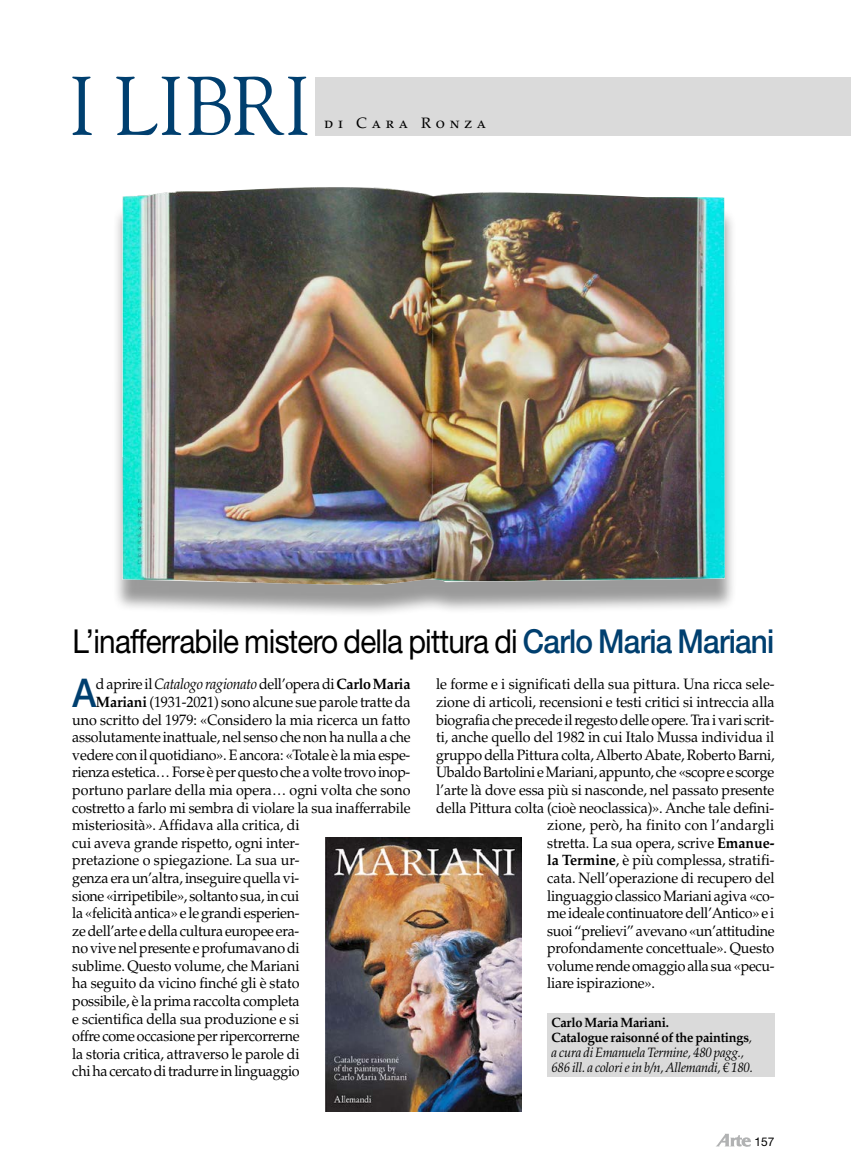
<style>
.page{position:relative;width:851px;height:1170px;background:#fff}
.page>*{position:absolute;margin:0;border:0;box-sizing:border-box;transform-origin:0 0}
.t1{font:82.5px "Goudy Std";color:#003f6f;scale:.95 1}
.t2{font:500 39.6px "Helvetica Neue LT Std";color:#003f6f;scale:.9 1}
.t3{font:33px "Helvetica Neue LT Std";letter-spacing:-.025em;color:#000;scale:.9 1}
.t4{font:15px "Palatino LT Std";letter-spacing:-.01em;color:#000;scale:.95 1}
.t5{font:15px "Palatino LT Std";letter-spacing:.015em;color:#000;scale:.95 1}
.t6{font:15px "Palatino LT Std";letter-spacing:.315em;color:#000}
.t7{font:italic 13.5px/15px "Palatino LT Std";letter-spacing:-.02em;color:#000;scale:.95 1}
.t8{font:12px "Helvetica Neue LT Std";color:#000}
.s1{font-weight:500;color:#003f6f}
.s2{font-style:italic}
.s3{font-weight:700}
.s4{font-weight:700;font-style:normal}
</style>
<div class="page">
<img style="left:325px;top:837px;width:196px;height:274px">
<div style="left:112px;top:196px;width:625px;height:421px;background:#000;opacity:.4"></div>
<img style="left:122px;top:187px;width:602px;height:398px">
<div style="left:547px;top:1012px;width:227px;height:64px;background:#dadada"></div>
<svg style="left:716px;top:1133px;width:35px;height:13px"></svg>
<div style="left:316px;top:77px;width:534px;height:58px;background:#dadada"></div>
<h1 class="t1" style="left:69px;top:55px;width:256px">I LIBRI</h1>
<p class="t6" style="left:324px;top:114px;width:163px">di Cara Ronza</p>
<h3 class="t3" style="left:72px;top:622px;width:781px">L’inafferrabile mistero della pittura di <span class="s1">Carlo Maria Mariani</span></h3>
<h2 class="t2" style="left:73px;top:669px;width:28px">A</h2>
<p class="t4" style="left:96px;top:675px;width:332px">d aprire il <span class="s2">Catalogo ragionato</span> dell’opera di <span class="s3">Carlo Maria</span></p>
<p class="t4" style="left:96px;top:693px;width:332px"><span class="s3">Mariani</span> (1931-2021) sono alcune sue parole tratte da</p>
<p class="t4" style="left:72px;top:710px;width:357px">uno scritto del 1979: «Considero la mia ricerca un fatto</p>
<p class="t4" style="left:72px;top:728px;width:358px">assolutamente inattuale, nel senso che non ha nulla a che</p>
<p class="t4" style="left:72px;top:745px;width:357px">vedere con il quotidiano». E ancora: «Totale è la mia espe-</p>
<p class="t4" style="left:72px;top:763px;width:357px">rienza estetica… Forse è per questo che a volte trovo inop-</p>
<p class="t4" style="left:72px;top:781px;width:357px">portuno parlare della mia opera… ogni volta che sono</p>
<p class="t4" style="left:72px;top:798px;width:357px">costretto a farlo mi sembra di violare la sua inafferrabile</p>
<p class="t4" style="left:72px;top:816px;width:241px">misteriosità». Affidava alla critica, di</p>
<p class="t4" style="left:72px;top:833px;width:241px">cui aveva grande rispetto, ogni inter-</p>
<p class="t4" style="left:72px;top:851px;width:241px">pretazione o spiegazione. La sua ur-</p>
<p class="t4" style="left:72px;top:869px;width:240px">genza era un’altra, inseguire quella vi-</p>
<p class="t4" style="left:72px;top:886px;width:240px">sione «irripetibile», soltanto sua, in cui</p>
<p class="t4" style="left:72px;top:904px;width:241px">la «felicità antica» e le grandi esperien-</p>
<p class="t4" style="left:72px;top:921px;width:240px">ze dell’arte e della cultura europee era-</p>
<p class="t4" style="left:72px;top:939px;width:241px">no vive nel presente e profumavano di</p>
<p class="t4" style="left:72px;top:956px;width:240px">sublime. Questo volume, che Mariani</p>
<p class="t4" style="left:72px;top:974px;width:241px">ha seguito da vicino finché gli è stato</p>
<p class="t4" style="left:72px;top:992px;width:241px">possibile, è la prima raccolta completa</p>
<p class="t4" style="left:72px;top:1009px;width:240px">e scientifica della sua produzione e si</p>
<p class="t4" style="left:72px;top:1027px;width:240px">offre come occasione per ripercorrerne</p>
<p class="t4" style="left:72px;top:1044px;width:241px">la storia critica, attraverso le parole di</p>
<p class="t4" style="left:72px;top:1062px;width:241px">chi ha cercato di tradurre in linguaggio</p>
<p class="t4" style="left:436px;top:675px;width:357px">le forme e i significati della sua pittura. Una ricca sele-</p>
<p class="t4" style="left:436px;top:693px;width:358px">zione di articoli, recensioni e testi critici si intreccia alla</p>
<p class="t4" style="left:436px;top:710px;width:357px">biografia che precede il regesto delle opere. Tra i vari scrit-</p>
<p class="t4" style="left:436px;top:728px;width:357px">ti, anche quello del 1982 in cui Italo Mussa individua il</p>
<p class="t4" style="left:436px;top:745px;width:358px">gruppo della Pittura colta, Alberto Abate, Roberto Barni,</p>
<p class="t4" style="left:436px;top:763px;width:357px">Ubaldo Bartolini e Mariani, appunto, che «scopre e scorge</p>
<p class="t4" style="left:436px;top:781px;width:357px">l’arte là dove essa più si nasconde, nel passato presente</p>
<p class="t4" style="left:436px;top:798px;width:357px">della Pittura colta (cioè neoclassica)». Anche tale defini-</p>
<p class="t5" style="left:547px;top:816px;width:240px">zione, però, ha finito con l’andargli</p>
<p class="t4" style="left:547px;top:833px;width:241px">stretta. La sua opera, scrive <span class="s3">Emanue-</span></p>
<p class="t4" style="left:547px;top:851px;width:241px"><span class="s3">la Termine</span>, è più complessa, stratifi-</p>
<p class="t4" style="left:547px;top:869px;width:241px">cata. Nell’operazione di recupero del</p>
<p class="t4" style="left:547px;top:886px;width:241px">linguaggio classico Mariani agiva «co-</p>
<p class="t4" style="left:547px;top:904px;width:241px">me ideale continuatore dell’Antico» e i</p>
<p class="t4" style="left:547px;top:921px;width:241px">suoi “prelievi” avevano «un’attitudine</p>
<p class="t4" style="left:547px;top:939px;width:240px">profondamente concettuale». Questo</p>
<p class="t4" style="left:547px;top:956px;width:241px">volume rende omaggio alla sua «pecu-</p>
<p class="t4" style="left:547px;top:974px;width:115px">liare ispirazione».</p>
<p class="t7" style="left:551px;top:1015px;width:213px"><span class="s4">Carlo Maria Mariani.<br>Catalogue raisonné of the paintings</span>, a cura di Emanuela Termine, 480 pagg., 686 ill. a colori e in b/n, Allemandi, € 180.</p>
<p class="t8" style="left:754px;top:1134px;width:22px">157</p>
</div>
